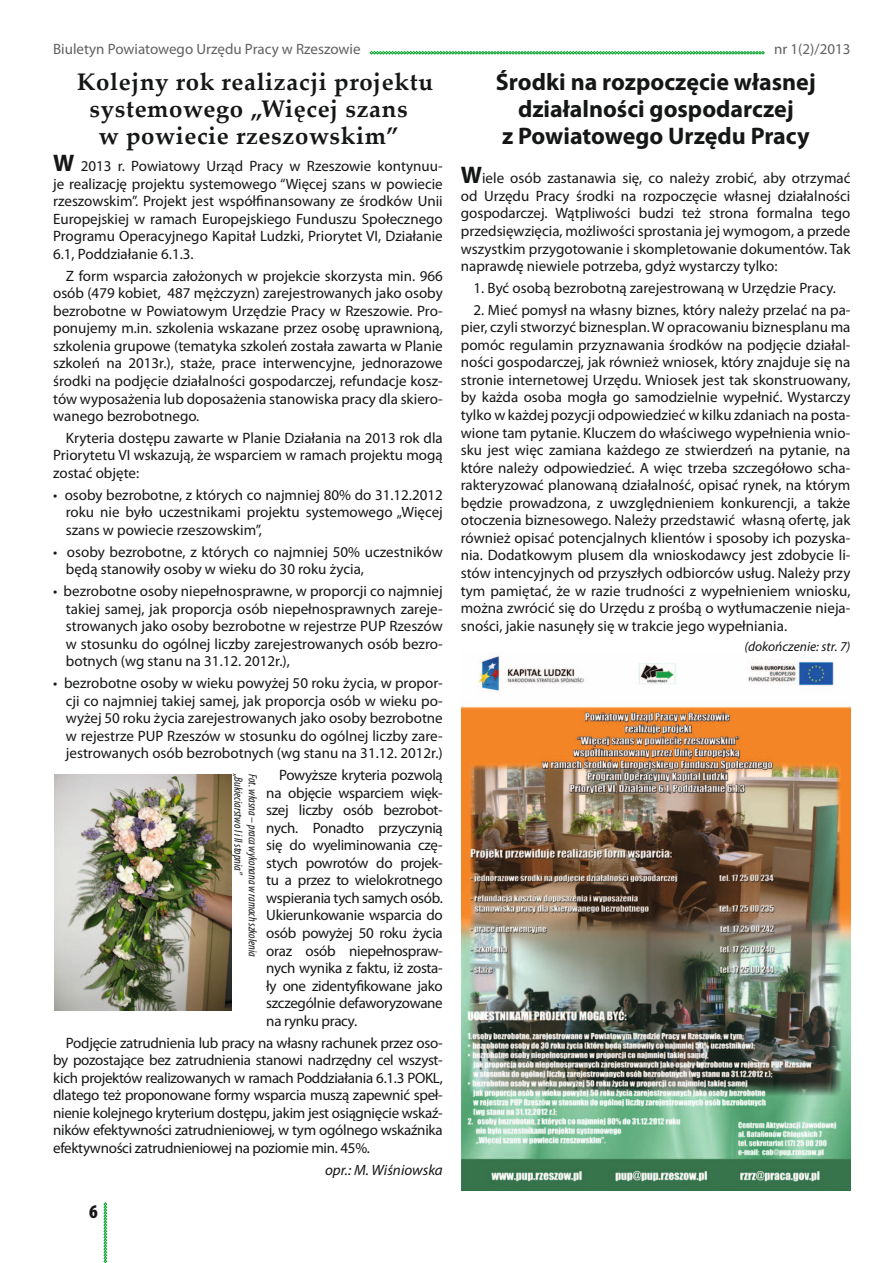
<style>
.page{position:relative;width:893px;height:1263px;background:#fff}
.page>*{position:absolute;margin:0;border:0;box-sizing:border-box;transform-origin:0 0}
.t1{font:700 24px/27px "Myriad Pro";color:#151616;text-align:center}
.t2{font:700 24px/27px "Palatino Linotype";letter-spacing:.025em;color:#151616;text-align:center}
.t3{font:900 condensed 19.5px "Myriad Pro";color:#151616}
.t4{font:15px/17.5px "Myriad Pro";color:#151616;text-align:justify}
.t5{font:15px "Myriad Pro";color:#626061}
.t6{font:italic 15px "Myriad Pro";color:#151616}
.t7{font:italic 13.5px "Myriad Pro";color:#151616}
.t8{font:italic condensed 12px "Myriad Pro";color:#151616}
.s1{font-weight:700;font-size:24px}
</style>
<div class="page">
<svg style="left:370px;top:51px;width:395px;height:3px"></svg>
<svg style="left:104px;top:1202px;width:3px;height:61px"></svg>
<img style="left:54px;top:774px;width:178px;height:237px">
<img style="left:461px;top:656px;width:389px;height:535px">
<p class="t5" style="left:53px;top:39px;width:309px">Biuletyn Powiatowego Urzędu Pracy w Rzeszowie</p>
<p class="t5" style="left:774px;top:39px;width:78px">nr 1(2)/2013</p>
<h1 class="t2" style="left:77px;top:67px;width:357px">Kolejny rok realizacji projektu systemowego „Więcej szans<br>w powiecie rzeszowskim”</h1>
<p class="t4" style="left:53px;top:157px;width:391px"><span class="s1">W</span> 2013 r. Powiatowy Urząd Pracy w Rzeszowie kontynuu&shy;je realizację projektu systemowego “Więcej szans w powiecie rzeszowskim”. Projekt jest współfinansowany ze środków Unii Europejskiej w ramach Europejskiego Funduszu Społecznego Programu Operacyjnego Kapitał Ludzki, Priorytet VI, Działanie 6.1, Poddziałanie 6.1.3.</p>
<p class="t4" style="left:53px;top:267px;width:391px;text-indent:13px">Z form wsparcia założonych w projekcie skorzysta min. 966 osób (479 kobiet, 487 mężczyzn) zarejestrowanych jako osoby bezrobotne w Powiatowym Urzędzie Pracy w Rzeszowie. Pro&shy;ponujemy m.in. szkolenia wskazane przez osobę uprawnioną, szkolenia grupowe (tematyka szkoleń została zawarta w Planie szkoleń na 2013r.), staże, prace interwencyjne, jednorazowe środki na podjęcie działalności gospodarczej, refundacje kosz&shy;tów wyposażenia lub doposażenia stanowiska pracy dla skiero&shy;wanego bezrobotnego.</p>
<p class="t4" style="left:53px;top:429px;width:391px;text-indent:13px">Kryteria dostępu zawarte w Planie Działania na 2013 rok dla Priorytetu VI wskazują, że wsparciem w ramach projektu mogą zostać objęte:</p>
<p class="t4" style="left:66px;top:486px;width:378px;text-indent:-13px">• osoby bezrobotne, z których co najmniej 80% do 31.12.2012 roku nie było uczestnikami projektu systemowego „Więcej szans w powiecie rzeszowskim”,</p>
<p class="t4" style="left:66px;top:543px;width:378px;text-indent:-13px">• osoby bezrobotne, z których co najmniej 50% uczestników będą stanowiły osoby w wieku do 30 roku życia,</p>
<p class="t4" style="left:66px;top:582px;width:378px;text-indent:-13px">• bezrobotne osoby niepełnosprawne, w proporcji co najmniej takiej samej, jak proporcja osób niepełnosprawnych zareje&shy;strowanych jako osoby bezrobotne w rejestrze PUP Rzeszów w stosunku do ogólnej liczby zarejestrowanych osób bezro&shy;botnych (wg stanu na 31.12. 2012r.),</p>
<p class="t4" style="left:66px;top:674px;width:378px;text-indent:-13px">• bezrobotne osoby w wieku powyżej 50 roku życia, w propor&shy;cji co najmniej takiej samej, jak proporcja osób w wieku po&shy;wyżej 50 roku życia zarejestrowanych jako osoby bezrobotne w rejestrze PUP Rzeszów w stosunku do ogólnej liczby zare&shy;jestrowanych osób bezrobotnych (wg stanu na 31.12. 2012r.)</p>
<p class="t4" style="left:266px;top:766px;width:178px;text-indent:13px">Powyższe kryteria pozwolą na objęcie wsparciem więk&shy;szej liczby osób bezrobot&shy;nych. Ponadto przyczynią się do wyeliminowania czę&shy;stych powrotów do projek&shy;tu a przez to wielokrotnego wspierania tych samych osób.<br>Ukierunkowanie wsparcia do osób powyżej 50 roku życia oraz osób niepełnospraw&shy;nych wynika z faktu, iż zosta&shy;ły one zidentyfikowane jako szczególnie defaworyzowane na rynku pracy.</p>
<p class="t4" style="left:53px;top:1033px;width:391px;text-indent:13px">Podjęcie zatrudnienia lub pracy na własny rachunek przez oso&shy;by pozostające bez zatrudnienia stanowi nadrzędny cel wszyst&shy;kich projektów realizowanych w ramach Poddziałania 6.1.3 POKL, dlatego też proponowane formy wsparcia muszą zapewnić speł&shy;nienie kolejnego kryterium dostępu, jakim jest osiągnięcie wskaź&shy;ników efektywności zatrudnieniowej, w tym ogólnego wskaźnika efektywności zatrudnieniowej na poziomie min. 45%.</p>
<p class="t6" style="left:325px;top:1160px;width:119px">opr.: M. Wiśniowska</p>
<p class="t8" style="left:246px;top:774px;width:102px;rotate:90deg">„Bukieciarstwo I i II stopnia”</p>
<p class="t8" style="left:260px;top:774px;width:184px;rotate:90deg">Fot. własna – praca wykonana w ramach szkolenia</p>
<h2 class="t3" style="left:89px;top:1199px;width:10px">6</h2>
<h1 class="t1" style="left:496px;top:68px;width:321px">Środki na rozpoczęcie własnej działalności gospodarczej<br>z Powiatowego Urzędu Pracy</h1>
<p class="t4" style="left:461px;top:169px;width:391px"><span class="s1">W</span>iele osób zastanawia się, co należy zrobić, aby otrzymać od Urzędu Pracy środki na rozpoczęcie własnej działalności gospodarczej. Wątpliwości budzi też strona formalna tego przedsięwzięcia, możliwości sprostania jej wymogom, a przede wszystkim przygotowanie i skompletowanie dokumentów. Tak naprawdę niewiele potrzeba, gdyż wystarczy tylko:</p>
<p class="t4" style="left:474px;top:279px;width:364px">1. Być osobą bezrobotną zarejestrowaną w Urzędzie Pracy.</p>
<p class="t4" style="left:461px;top:301px;width:391px;text-indent:13px">2. Mieć pomysł na własny biznes, który należy przelać na pa&shy;pier, czyli stworzyć biznesplan. W opracowaniu biznesplanu ma pomóc regulamin przyznawania środków na podjęcie działal&shy;ności gospodarczej, jak również wniosek, który znajduje się na stronie internetowej Urzędu. Wniosek jest tak skonstruowany, by każda osoba mogła go samodzielnie wypełnić. Wystarczy tylko w każdej pozycji odpowiedzieć w kilku zdaniach na posta&shy;wione tam pytanie. Kluczem do właściwego wypełnienia wnio&shy;sku jest więc zamiana każdego ze stwierdzeń na pytanie, na które należy odpowiedzieć. A więc trzeba szczegółowo scha&shy;rakteryzować planowaną działalność, opisać rynek, na którym będzie prowadzona, z uwzględnieniem konkurencji, a także otoczenia biznesowego. Należy przedstawić własną ofertę, jak również opisać potencjalnych klientów i sposoby ich pozyska&shy;nia. Dodatkowym plusem dla wnioskodawcy jest zdobycie li&shy;stów intencyjnych od przyszłych odbiorców usług. Należy przy tym pamiętać, że w razie trudności z wypełnieniem wniosku, można zwrócić się do Urzędu z prośbą o wytłumaczenie nieja&shy;sności, jakie nasunęły się w trakcie jego wypełniania.</p>
<p class="t7" style="left:744px;top:638px;width:107px">(dokończenie: str. 7)</p>
</div>
